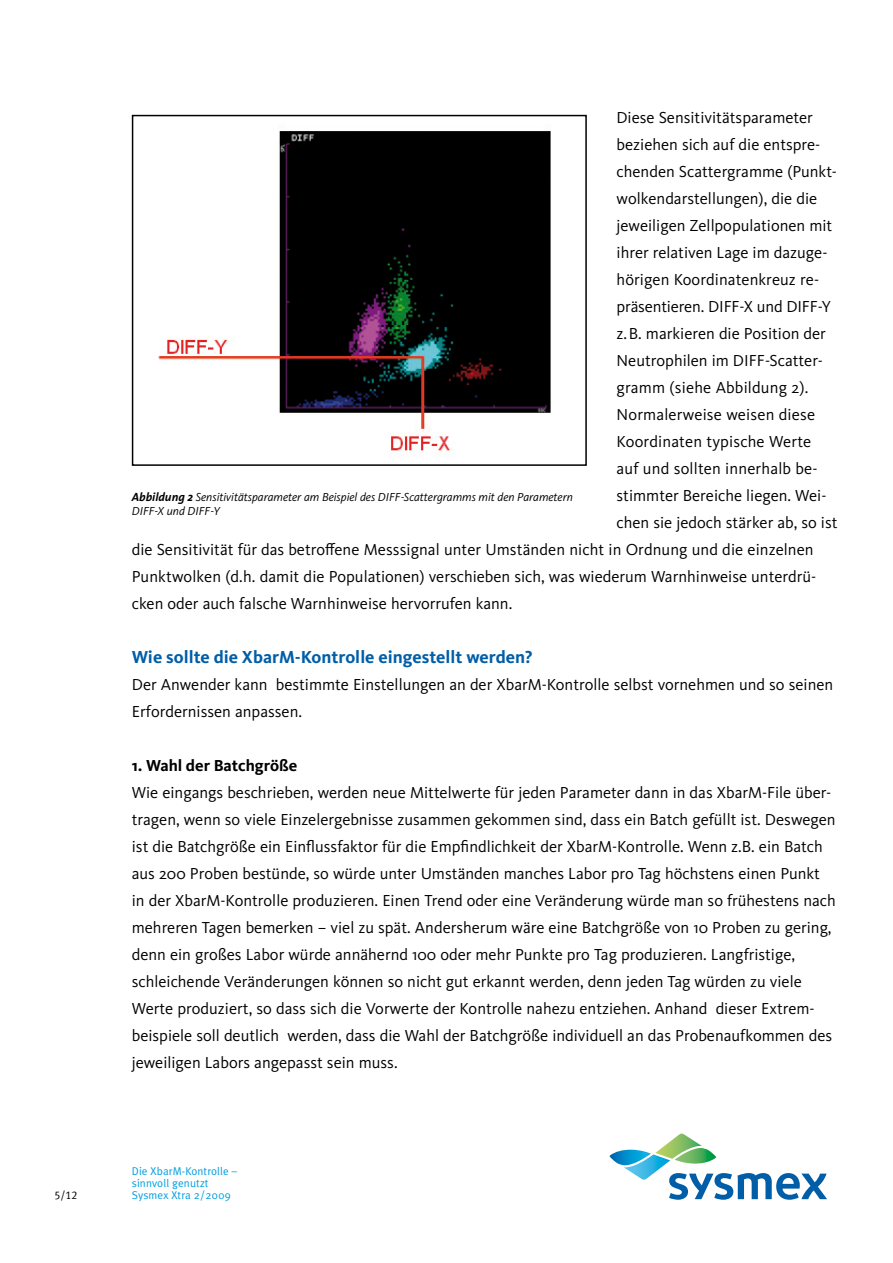
<style>
.page{position:relative;width:893px;height:1263px;background:#fff}
.page>*{position:absolute;margin:0;border:0;box-sizing:border-box;transform-origin:0 0}
.t1{font:700 18px "Kievit Pro";color:#005ea8}
.t2{font:16.5px/27px "Kievit Pro";color:#000}
.t3{font:700 16.5px "Kievit Pro";color:#000}
.t4{font:italic 12px/13.5px "Kievit Pro";color:#000}
.t5{font:11.25px/12px "Meta Plus Normal";letter-spacing:.01em;color:#009ee0}
.t6{font:11.25px "Meta Plus Normal Caps";color:#000}
.s1{font-family:"The Sans";font-weight:700}
</style>
<div class="page">
<img style="left:158px;top:131px;width:393px;height:320px">
<div style="left:132px;top:115px;width:455px;height:351px;border:2px solid #000"></div>
<svg style="left:610px;top:1133px;width:217px;height:67px"></svg>
<p class="t6" style="left:54px;top:1189px;width:25px">5/12</p>
<p class="t2" style="left:617px;top:104px;width:198px">Diese Sensitivitätsparameter</p>
<p class="t2" style="left:617px;top:131px;width:205px">beziehen sich auf die entspre-</p>
<p class="t2" style="left:617px;top:158px;width:222px">chenden Scattergramme (Punkt-</p>
<p class="t2" style="left:617px;top:185px;width:202px">wolkendarstellungen), die die</p>
<p class="t2" style="left:617px;top:212px;width:217px">jeweiligen Zellpopulationen mit</p>
<p class="t2" style="left:617px;top:239px;width:212px">ihrer relativen Lage im dazuge-</p>
<p class="t2" style="left:617px;top:266px;width:204px">hörigen Koordinatenkreuz re-</p>
<p class="t2" style="left:617px;top:293px;width:216px">präsentieren. DIFF-X und DIFF-Y</p>
<p class="t2" style="left:617px;top:320px;width:211px">z.B. markieren die Position der</p>
<p class="t2" style="left:617px;top:347px;width:208px">Neutrophilen im DIFF-Scatter-</p>
<p class="t2" style="left:617px;top:374px;width:193px">gramm (siehe Abbildung 2).</p>
<p class="t2" style="left:617px;top:401px;width:200px">Normalerweise weisen diese</p>
<p class="t2" style="left:617px;top:428px;width:196px">Koordinaten typische Werte</p>
<p class="t2" style="left:617px;top:455px;width:202px">auf und sollten innerhalb be-</p>
<p class="t2" style="left:617px;top:482px;width:211px">stimmter Bereiche liegen. Wei-</p>
<p class="t2" style="left:617px;top:509px;width:222px">chen sie jedoch stärker ab, so ist</p>
<p class="t2" style="left:132px;top:536px;width:683px">die Sensitivität für das betroffene Messsignal unter Umständen nicht in Ordnung und die einzelnen</p>
<p class="t2" style="left:132px;top:563px;width:686px">Punktwolken (d.h. damit die Populationen) verschieben sich, was wiederum Warnhinweise unterdrü-</p>
<p class="t2" style="left:132px;top:590px;width:382px">cken oder auch falsche Warnhinweise hervorrufen kann.</p>
<p class="t4" style="left:132px;top:490px;width:443px"><span class="s1">Abbildung 2</span> Sensitivitätsparameter am Beispiel des DIFF-Scattergramms mit den Parametern<br>DIFF-X und DIFF-Y</p>
<p class="t1" style="left:132px;top:647px;width:402px">Wie sollte die XbarM-Kontrolle eingestellt werden?</p>
<p class="t2" style="left:132px;top:671px;width:703px">Der Anwender kann bestimmte Einstellungen an der XbarM-Kontrolle selbst vornehmen und so seinen<br>Erfordernissen anpassen.</p>
<p class="t3" style="left:132px;top:756px;width:167px">1. Wahl der Batchgröße</p>
<p class="t2" style="left:132px;top:779px;width:705px">Wie eingangs beschrieben, werden neue Mittelwerte für jeden Parameter dann in das XbarM-File über&shy;tragen, wenn so viele Einzelergebnisse zusammen gekommen sind, dass ein Batch gefüllt ist. Deswegen ist die Batchgröße ein Einflussfaktor für die Empfindlichkeit der XbarM-Kontrolle. Wenn z.B. ein Batch aus 200 Proben bestünde, so würde unter Umständen manches Labor pro Tag höchstens einen Punkt in der XbarM-Kontrolle produzieren. Einen Trend oder eine Veränderung würde man so frühestens nach mehreren Tagen bemerken – viel zu spät. Andersherum wäre eine Batchgröße von 10 Proben zu gering, denn ein großes Labor würde annähernd 100 oder mehr Punkte pro Tag produzieren. Langfristige, schleichende Veränderungen können so nicht gut erkannt werden, denn jeden Tag würden zu viele Werte produziert, so dass sich die Vorwerte der Kontrolle nahezu entziehen. Anhand dieser Extrem&shy;beispiele soll deutlich werden, dass die Wahl der Batchgröße individuell an das Probenaufkommen des jeweiligen Labors angepasst sein muss.</p>
<p class="t5" style="left:132px;top:1165px;width:107px">Die XbarM-Kontrolle – sinnvoll genutzt<br>Sysmex Xtra 2/2009</p>
</div>
